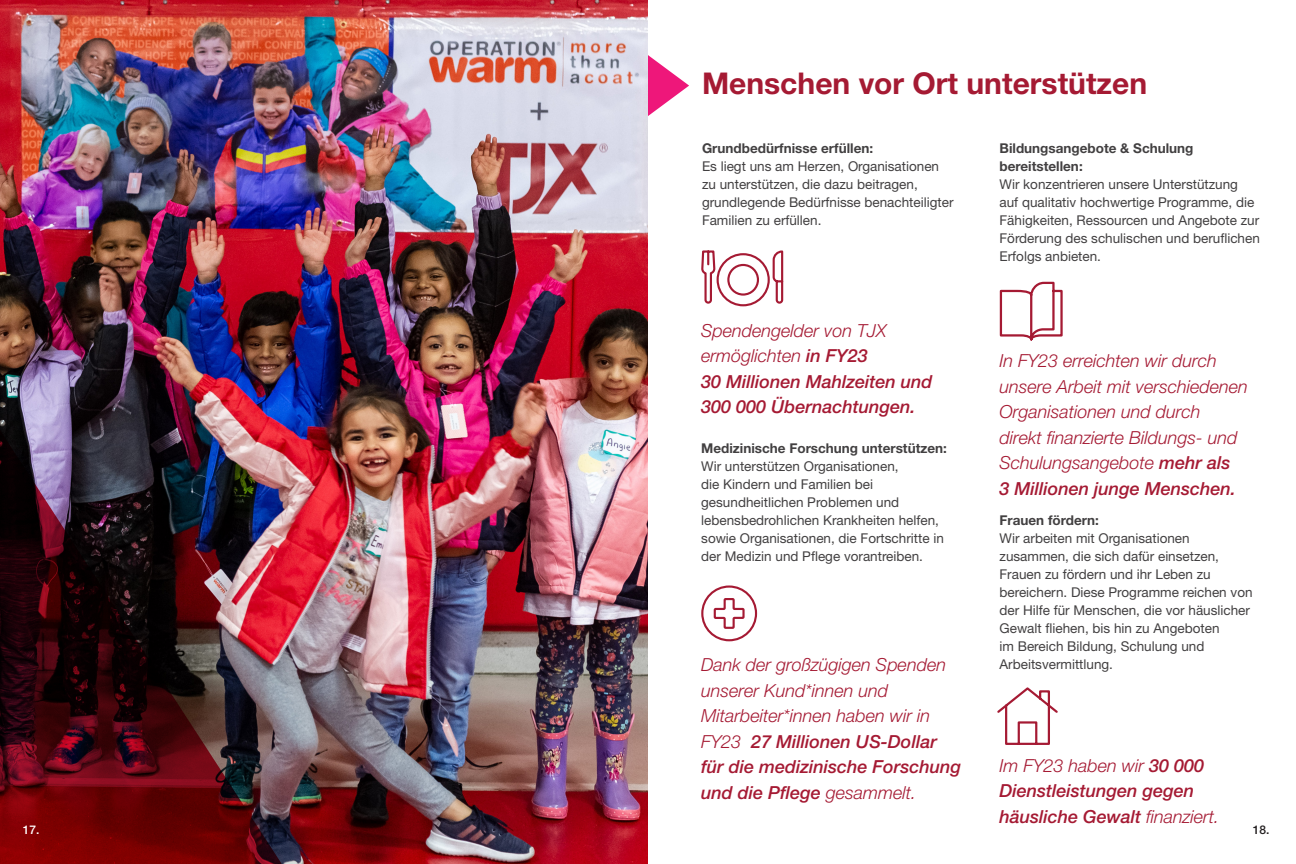
<style>
.page{position:relative;width:1296px;height:864px;background:#fff}
.page>*{position:absolute;margin:0;border:0;box-sizing:border-box;transform-origin:0 0}
.t1{font:700 30px "Helvetica Neue LT Std";color:#a51a33}
.t2{font:italic 300 18px/25.5px "Helvetica Neue LT Std";color:#a51a33}
.t3{font:italic 500 18px/25.5px "Helvetica Neue LT Std";color:#a51a33}
.t4{font:13.5px/18px "Helvetica Neue LT Std";color:#424041}
.t5{font:700 13.5px/18px "Helvetica Neue LT Std";color:#424041}
.t6{font:500 12px "Helvetica Neue LT Std";color:#231f20}
.t7{font:500 12px "Helvetica Neue LT Std";color:#fff}
.s1{font-weight:300}
.s2{font-weight:500}
</style>
<div class="page">
<img style="left:0;top:0;width:648px;height:864px">
<svg style="left:648px;top:55px;width:41px;height:61px"></svg>
<svg style="left:701px;top:250px;width:83px;height:57px"></svg>
<svg style="left:999px;top:281px;width:64px;height:60px"></svg>
<svg style="left:701px;top:585px;width:57px;height:57px"></svg>
<svg style="left:997px;top:687px;width:61px;height:58px"></svg>
<img style="left:0;top:355px;width:419px;height:509px">
<p class="t7" style="left:23px;top:822px;width:18px">17.</p>
<p class="t1" style="left:702px;top:64px;width:447px">Menschen vor Ort unterstützen</p>
<p class="t5" style="left:702px;top:139px;width:173px">Grundbedürfnisse erfüllen:</p>
<p class="t4" style="left:702px;top:157px;width:253px">Es liegt uns am Herzen, Organisationen zu unterstützen, die dazu beitragen, grundlegende Bedürfnisse benachteiligter Familien zu erfüllen.</p>
<p class="t3" style="left:701px;top:318px;width:233px"><span class="s1">Spendengelder von TJX ermöglichten</span> in FY23<br>30 Millionen Mahlzeiten und<br>300 000 Übernachtungen.</p>
<p class="t5" style="left:701px;top:439px;width:247px">Medizinische Forschung unterstützen:</p>
<p class="t4" style="left:701px;top:457px;width:244px">Wir unterstützen Organisationen,<br>die Kindern und Familien bei gesundheitlichen Problemen und lebensbedrohlichen Krankheiten helfen, sowie Organisationen, die Fortschritte in der Medizin und Pflege vorantreiben.</p>
<p class="t2" style="left:701px;top:652px;width:262px">Dank der großzügigen Spenden unserer Kund*innen und<br>Mitarbeiter*innen haben wir in<br>FY23 <span class="s2">27 Millionen US-Dollar für die medizinische Forschung und die Pflege</span> gesammelt.</p>
<p class="t5" style="left:1000px;top:139px;width:195px">Bildungsangebote &amp; Schulung bereitstellen:</p>
<p class="t4" style="left:1000px;top:175px;width:262px">Wir konzentrieren unsere Unterstützung auf qualitativ hochwertige Programme, die Fähigkeiten, Ressourcen und Angebote zur Förderung des schulischen und beruflichen Erfolgs anbieten.</p>
<p class="t2" style="left:1000px;top:348px;width:250px">In FY23 erreichten wir durch unsere Arbeit mit verschiedenen<br>Organisationen und durch<br>direkt finanzierte Bildungs- und<br>Schulungsangebote <span class="s2">mehr als<br>3 Millionen junge Menschen.</span></p>
<p class="t5" style="left:1000px;top:511px;width:101px">Frauen fördern:</p>
<p class="t4" style="left:1000px;top:529px;width:255px">Wir arbeiten mit Organisationen zusammen, die sich dafür einsetzen, Frauen zu fördern und ihr Leben zu bereichern. Diese Programme reichen von der Hilfe für Menschen, die vor häuslicher Gewalt fliehen, bis hin zu Angeboten<br>im Bereich Bildung, Schulung und Arbeitsvermittlung.</p>
<p class="t3" style="left:1000px;top:753px;width:221px"><span class="s1">Im FY23 haben wir</span> 30 000<br>Dienstleistungen gegen häusliche Gewalt <span class="s1">finanziert.</span></p>
<p class="t6" style="left:1253px;top:822px;width:18px">18.</p>
</div>
